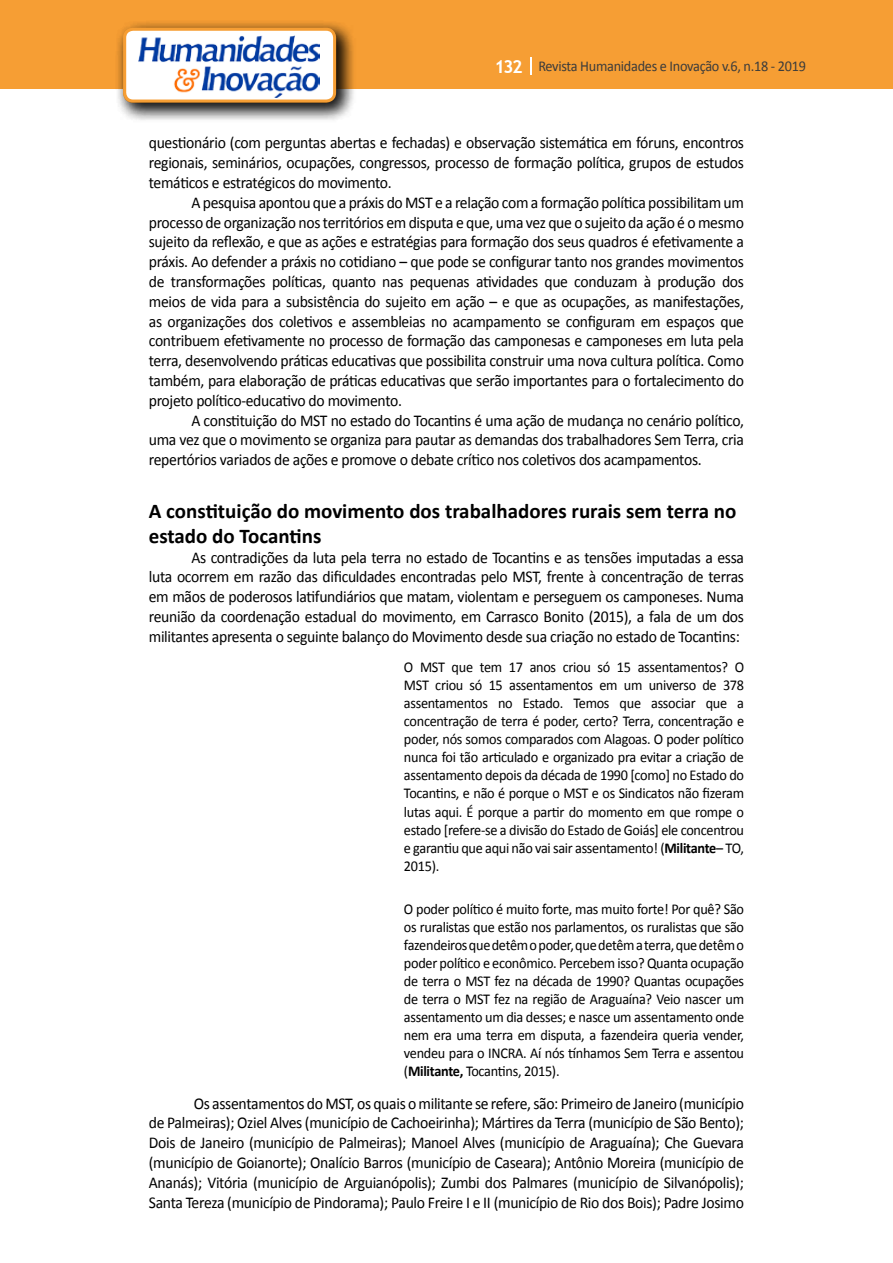
<style>
.page{position:relative;width:893px;height:1263px;background:#fff}
.page>*{position:absolute;margin:0;border:0;box-sizing:border-box;transform-origin:0 0}
.t1{font:700 21px/25.2px "Calibri";color:#000}
.t2{font:16.5px/19.8px "Calibri";letter-spacing:-.02em;color:#000;text-align:justify;scale:.95 1}
.t3{font:15px/18px "Calibri";letter-spacing:-.02em;color:#000;text-align:justify;scale:.95 1}
.t4{font:15px "Calibri";letter-spacing:-.02em;color:#3c3c3b;scale:.95 1}
.s1{font-family:"Trebuchet MS";font-weight:700;font-size:18px;color:#fff}
.s2{font-weight:700}
</style>
<div class="page">
<div style="left:0;top:0;width:893px;height:88px;background:#f69e34"></div>
<svg style="left:530px;top:57px;width:2px;height:18px"></svg>
<div style="left:115px;top:19px;width:241px;height:104px;background:#000;opacity:.75"></div>
<div style="left:125px;top:29px;width:210px;height:72px;background:#fff;border-radius:9px"></div>
<img style="left:138px;top:35px;width:181px;height:62px">
<div style="left:123px;top:28px;width:213px;height:75px;border:3px solid #f69e34;border-radius:9px"></div>
<p class="t4" style="left:495px;top:57px;width:329px"><span class="s1">132</span> Revista Humanidades e Inovação v.6, n.18 - 2019</p>
<p class="t2" style="left:149px;top:133px;width:628px">questionário (com perguntas abertas e fechadas) e observação sistemática em fóruns, encontros regionais, seminários, ocupações, congressos, processo de formação política, grupos de estudos temáticos e estratégicos do movimento.</p>
<p class="t2" style="left:149px;top:193px;width:628px;text-indent:43px">A pesquisa apontou que a práxis do MST e a relação com a formação política possibilitam um processo de organização nos territórios em disputa e que, uma vez que o sujeito da ação é o mesmo sujeito da reflexão, e que as ações e estratégias para formação dos seus quadros é efetivamente a práxis. Ao defender a práxis no cotidiano – que pode se configurar tanto nos grandes movimentos de transformações políticas, quanto nas pequenas atividades que conduzam à produção dos meios de vida para a subsistência do sujeito em ação – e que as ocupações, as manifestações, as organizações dos coletivos e assembleias no acampamento se configuram em espaços que contribuem efetivamente no processo de formação das camponesas e camponeses em luta pela terra, desenvolvendo práticas educativas que possibilita construir uma nova cultura política. Como também, para elaboração de práticas educativas que serão importantes para o fortalecimento do projeto político-educativo do movimento.</p>
<p class="t2" style="left:149px;top:410px;width:628px;text-indent:43px">A constituição do MST no estado do Tocantins é uma ação de mudança no cenário político, uma vez que o movimento se organiza para pautar as demandas dos trabalhadores Sem Terra, cria repertórios variados de ações e promove o debate crítico nos coletivos dos acampamentos.</p>
<p class="t1" style="left:149px;top:498px;width:589px">A constituição do movimento dos trabalhadores rurais sem terra no estado do Tocantins</p>
<p class="t2" style="left:149px;top:547px;width:628px;text-indent:43px">As contradições da luta pela terra no estado de Tocantins e as tensões imputadas a essa luta ocorrem em razão das dificuldades encontradas pelo MST, frente à concentração de terras em mãos de poderosos latifundiários que matam, violentam e perseguem os camponeses. Numa reunião da coordenação estadual do movimento, em Carrasco Bonito (2015), a fala de um dos militantes apresenta o seguinte balanço do Movimento desde sua criação no estado de Tocantins:</p>
<p class="t3" style="left:404px;top:658px;width:360px">O MST que tem 17 anos criou só 15 assentamentos? O MST criou só 15 assentamentos em um universo de 378 assentamentos no Estado. Temos que associar que a concentração de terra é poder, certo? Terra, concentração e poder, nós somos comparados com Alagoas. O poder político nunca foi tão articulado e organizado pra evitar a criação de assentamento depois da década de 1990 [como] no Estado do Tocantins, e não é porque o MST e os Sindicatos não fizeram lutas aqui. É porque a partir do momento em que rompe o estado [refere-se a divisão do Estado de Goiás] ele concentrou e garantiu que aqui não vai sair assentamento! (<span class="s2">Militante</span>– TO, 2015).</p>
<p class="t3" style="left:404px;top:900px;width:360px">O poder político é muito forte, mas muito forte! Por quê? São os ruralistas que estão nos parlamentos, os ruralistas que são fazendeiros que detêm o poder, que detêm a terra, que detêm o poder político e econômico. Percebem isso? Quanta ocupação de terra o MST fez na década de 1990? Quantas ocupações de terra o MST fez na região de Araguaína? Veio nascer um assentamento um dia desses; e nasce um assentamento onde nem era uma terra em disputa, a fazendeira queria vender, vendeu para o INCRA. Aí nós tínhamos Sem Terra e assentou (<span class="s2">Militante,</span> Tocantins, 2015).</p>
<p class="t2" style="left:149px;top:1093px;width:628px;text-indent:45px">Os assentamentos do MST, os quais o militante se refere, são: Primeiro de Janeiro (município de Palmeiras); Oziel Alves (município de Cachoeirinha); Mártires da Terra (município de São Bento); Dois de Janeiro (município de Palmeiras); Manoel Alves (município de Araguaína); Che Guevara (município de Goianorte); Onalício Barros (município de Caseara); Antônio Moreira (município de Ananás); Vitória (município de Arguianópolis); Zumbi dos Palmares (município de Silvanópolis); Santa Tereza (município de Pindorama); Paulo Freire I e II (município de Rio dos Bois); Padre Josimo</p>
</div>
